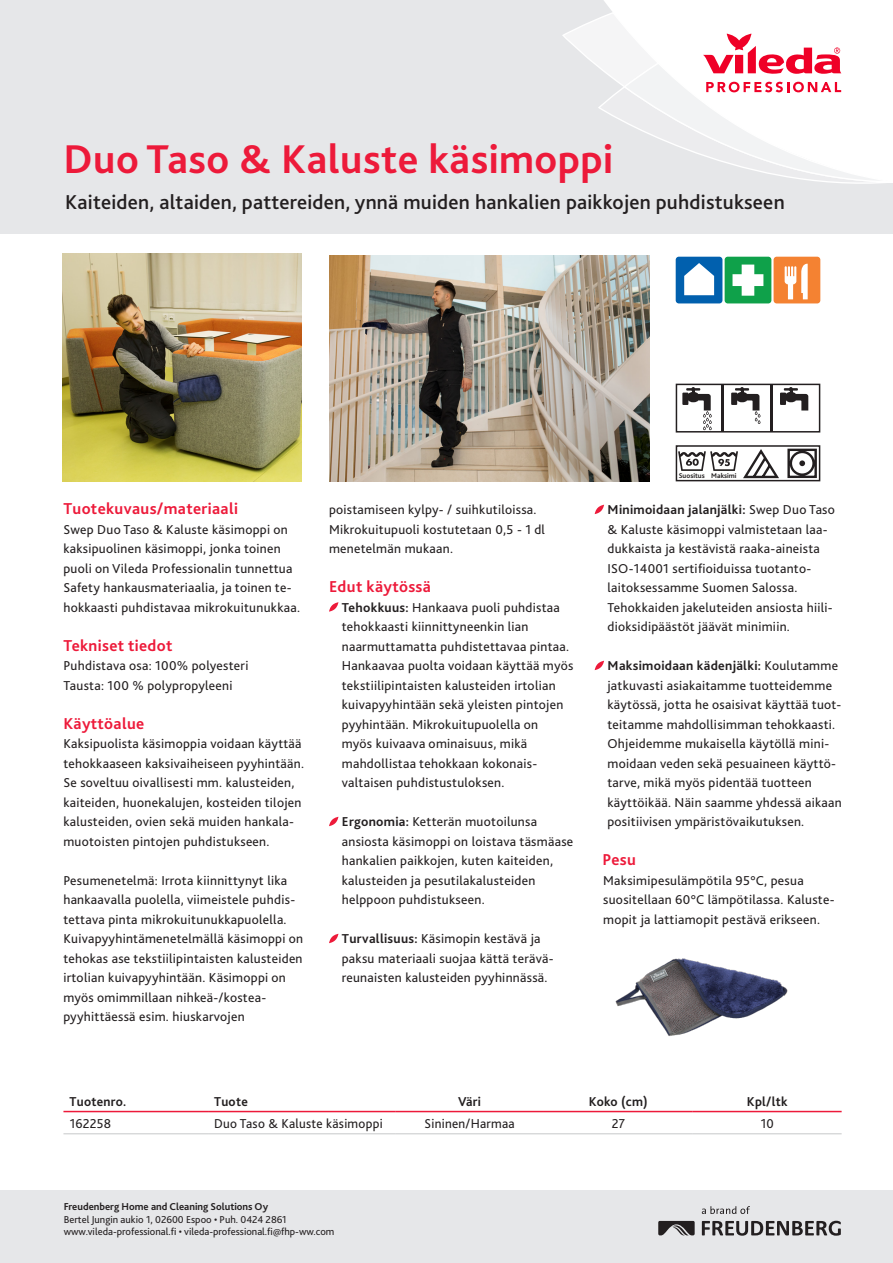
<style>
.page{position:relative;width:893px;height:1263px;background:#fff}
.page>*{position:absolute;margin:0;border:0;box-sizing:border-box;transform-origin:0 0}
.Headline{font:700 42px "Bliss 2";letter-spacing:.01em;color:#ed1a3a}
.Subline{font:500 21px "Bliss 2";letter-spacing:.01em;color:#231f20}
.Copy_cross_heading{font:700 16.5px "Bliss 2";letter-spacing:.02em;color:#ed1a3a}
.Copy_text{font:700 16.5px "Bliss 2";letter-spacing:.02em;color:#ed1a3a}
.Bullet_wings{font:13.5px/19.5px "Bliss 2";letter-spacing:.02em;color:#231f20}
.Copy_text-2{font:13.5px/19.5px "Bliss 2";letter-spacing:.02em;color:#231f20}
.t1{font:13.5px "Bliss";letter-spacing:.02em;color:#231f20}
.t2{font:700 13.5px "Bliss";letter-spacing:.02em;color:#231f20}
.t3{font:800 12.3px "Futura Std";color:#231f20}
.Footer_contact_detai{font:10.5px "Bliss 2";color:#231f20}
.Footer_contact_Viled{font:700 10.5px "Bliss 2";color:#231f20}
.t4{font:700 7.2px "Bliss 2";color:#231f20}
.s1{font-weight:700}
</style>
<div class="page">
<div style="left:0;top:0;width:893px;height:234px;background:#e6e7e9"></div>
<div style="left:604px;top:0;width:289px;height:11px;background:#fff"></div>
<svg style="left:562px;top:11px;width:331px;height:173px"></svg>
<svg style="left:329px;top:602px;width:9px;height:10px"></svg>
<svg style="left:329px;top:817px;width:9px;height:9px"></svg>
<svg style="left:329px;top:934px;width:9px;height:9px"></svg>
<svg style="left:595px;top:505px;width:9px;height:9px"></svg>
<svg style="left:595px;top:661px;width:9px;height:9px"></svg>
<hr style="left:63px;top:1133px;width:145px;height:1px;background:#c7c8ca">
<hr style="left:63px;top:1111px;width:145px;height:1px;background:#ed1a3a">
<hr style="left:208px;top:1111px;width:187px;height:1px;background:#ed1a3a">
<hr style="left:395px;top:1111px;width:149px;height:1px;background:#ed1a3a">
<hr style="left:544px;top:1111px;width:149px;height:1px;background:#ed1a3a">
<hr style="left:693px;top:1111px;width:149px;height:1px;background:#ed1a3a">
<hr style="left:208px;top:1133px;width:187px;height:1px;background:#c7c8ca">
<hr style="left:395px;top:1133px;width:149px;height:1px;background:#c7c8ca">
<hr style="left:544px;top:1133px;width:149px;height:1px;background:#c7c8ca">
<hr style="left:693px;top:1133px;width:149px;height:1px;background:#c7c8ca">
<div style="left:0;top:1191px;width:893px;height:72px;background:#e6e7e9"></div>
<svg style="left:702px;top:1221px;width:139px;height:15px"></svg>
<svg style="left:658px;top:1221px;width:37px;height:14px"></svg>
<svg style="left:702px;top:1206px;width:48px;height:8px"></svg>
<div style="left:676px;top:257px;width:46px;height:46px;background:#0160ae;border-radius:3px"></div>
<svg style="left:684px;top:263px;width:30px;height:32px"></svg>
<div style="left:725px;top:257px;width:46px;height:46px;background:#0fa14a;border-radius:3px"></div>
<svg style="left:732px;top:265px;width:31px;height:31px"></svg>
<div style="left:774px;top:257px;width:46px;height:46px;background:#f48232;border-radius:3px"></div>
<svg style="left:785px;top:264px;width:23px;height:35px"></svg>
<svg style="left:682px;top:387px;width:30px;height:42px"></svg>
<svg style="left:731px;top:387px;width:29px;height:37px"></svg>
<svg style="left:780px;top:387px;width:28px;height:23px"></svg>
<hr style="left:721px;top:384px;width:3px;height:48px;background:#231f20">
<hr style="left:771px;top:384px;width:2px;height:48px;background:#231f20">
<div style="left:676px;top:384px;width:144px;height:48px;border:2px solid #231f20"></div>
<svg style="left:679px;top:449px;width:138px;height:29px"></svg>
<div style="left:676px;top:445px;width:144px;height:36px;border:2px solid #231f20"></div>
<img style="left:63px;top:254px;width:239px;height:227px">
<img style="left:615px;top:958px;width:173px;height:78px">
<img style="left:329px;top:255px;width:320px;height:226px">
<p class="Headline" style="left:64px;top:133px;width:551px">Duo Taso &amp; Kaluste käsimoppi</p>
<p class="Subline" style="left:65px;top:189px;width:721px">Kaiteiden, altaiden, pattereiden, ynnä muiden hankalien paikkojen puhdistukseen</p>
<p class="Copy_cross_heading" style="left:63px;top:498px;width:176px">Tuotekuvaus/materiaali</p>
<p class="Copy_text-2" style="left:63px;top:519px;width:238px">Swep Duo Taso &amp; Kaluste käsimoppi on kaksipuolinen käsimoppi, jonka toinen puoli on Vileda Professionalin tunnettua Safety hankausmateriaalia, ja toinen te&shy;hokkaasti puhdistavaa mikrokuitunukkaa.</p>
<p class="Copy_cross_heading" style="left:63px;top:635px;width:110px">Tekniset tiedot</p>
<p class="Copy_text-2" style="left:63px;top:656px;width:187px">Puhdistava osa: 100% polyesteri<br>Tausta: 100 % polypropyleeni</p>
<p class="Copy_text" style="left:63px;top:713px;width:82px">Käyttöalue</p>
<p class="Copy_text-2" style="left:63px;top:734px;width:242px">Kaksipuolista käsimoppia voidaan käyttää tehokkaaseen kaksivaiheiseen pyyhintään.<br>Se soveltuu oivallisesti mm. kalusteiden, kaiteiden, huonekalujen, kosteiden tilojen kalusteiden, ovien sekä muiden hankala&shy;muotoisten pintojen puhdistukseen.</p>
<p class="Copy_text-2" style="left:63px;top:870px;width:241px">Pesumenetelmä: Irrota kiinnittynyt lika hankaavalla puolella, viimeistele puhdis&shy;tettava pinta mikrokuitunukkapuolella.<br>Kuivapyyhintämenetelmällä käsimoppi on tehokas ase tekstiilipintaisten kalusteiden irtolian kuivapyyhintään. Käsimoppi on myös omimmillaan nihkeä-/kostea&shy;pyyhittäessä esim. hiuskarvojen</p>
<p class="Copy_text-2" style="left:329px;top:500px;width:217px">poistamiseen kylpy- / suihkutiloissa.<br>Mikrokuitupuoli kostutetaan 0,5 - 1 dl menetelmän mukaan.</p>
<p class="Copy_text" style="left:329px;top:576px;width:103px">Edut käytössä</p>
<p class="Bullet_wings" style="left:342px;top:597px;width:233px"><span class="s1">Tehokkuus:</span> Hankaava puoli puhdistaa tehokkaasti kiinnittyneenkin lian naarmuttamatta puhdistettavaa pintaa.<br>Hankaavaa puolta voidaan käyttää myös tekstiilipintaisten kalusteiden irtolian kuivapyyhintään sekä yleisten pintojen pyyhintään. Mikrokuitupuolella on<br>myös kuivaava ominaisuus, mikä mahdollistaa tehokkaan kokonais&shy;valtaisen puhdistustuloksen.</p>
<p class="Bullet_wings" style="left:342px;top:812px;width:233px"><span class="s1">Ergonomia:</span> Ketterän muotoilunsa ansiosta käsimoppi on loistava täsmäase hankalien paikkojen, kuten kaiteiden, kalusteiden ja pesutilakalusteiden helppoon puhdistukseen.</p>
<p class="Bullet_wings" style="left:342px;top:929px;width:213px"><span class="s1">Turvallisuus:</span> Käsimopin kestävä ja paksu materiaali suojaa kättä terävä&shy;reunaisten kalusteiden pyyhinnässä.</p>
<p class="t4" style="left:679px;top:471px;width:59px">Suositus Maksimi</p>
<p class="Bullet_wings" style="left:607px;top:500px;width:229px"><span class="s1">Minimoidaan jalanjälki:</span> Swep Duo Taso &amp; Kaluste käsimoppi valmistetaan laa&shy;dukkaista ja kestävistä raaka-aineista ISO-14001 sertifioiduissa tuotanto&shy;laitoksessamme Suomen Salossa.<br>Tehokkaiden jakeluteiden ansiosta hiili&shy;dioksidipäästöt jäävät minimiin.</p>
<p class="Bullet_wings" style="left:607px;top:656px;width:236px"><span class="s1">Maksimoidaan kädenjälki:</span> Koulutamme jatkuvasti asiakaitamme tuotteidemme käytössä, jotta he osaisivat käyttää tuot&shy;teitamme mahdollisimman tehokkaasti.<br>Ohjeidemme mukaisella käytöllä mini&shy;moidaan veden sekä pesuaineen käyttö&shy;tarve, mikä myös pidentää tuotteen käyttöikää. Näin saamme yhdessä aikaan positiivisen ympäristövaikutuksen.</p>
<p class="Copy_cross_heading" style="left:602px;top:849px;width:35px">Pesu</p>
<p class="Bullet_wings" style="left:603px;top:870px;width:233px">Maksimipesulämpötila 95°C, pesua suositellaan 60°C lämpötilassa. Kaluste&shy;mopit ja lattiamopit pestävä erikseen.</p>
<p class="t3" style="left:711px;top:871px;width:16px">60</p>
<p class="t2" style="left:69px;top:1093px;width:58px">Tuotenro.</p>
<p class="t2" style="left:214px;top:1093px;width:35px">Tuote</p>
<p class="t2" style="left:458px;top:1093px;width:25px">Väri</p>
<p class="t2" style="left:589px;top:1093px;width:61px">Koko (cm)</p>
<p class="t2" style="left:747px;top:1093px;width:42px">Kpl/ltk</p>
<p class="t1" style="left:70px;top:1115px;width:43px">162258</p>
<p class="t1" style="left:214px;top:1115px;width:170px">Duo Taso &amp; Kaluste käsimoppi</p>
<p class="t1" style="left:424px;top:1115px;width:92px">Sininen/Harmaa</p>
<p class="t1" style="left:612px;top:1115px;width:15px">27</p>
<p class="t1" style="left:761px;top:1115px;width:15px">10</p>
<p class="Footer_contact_Viled" style="left:64px;top:1200px;width:206px">Freudenberg Home and Cleaning Solutions Oy</p>
<p class="Footer_contact_detai" style="left:64px;top:1212px;width:224px">Bertel Jungin aukio 1, 02600 Espoo • Puh. 0424 2861</p>
<p class="Footer_contact_detai" style="left:64px;top:1225px;width:272px">www.vileda-professional.fi • vileda-professional.fi@fhp-ww.com</p>
</div>
